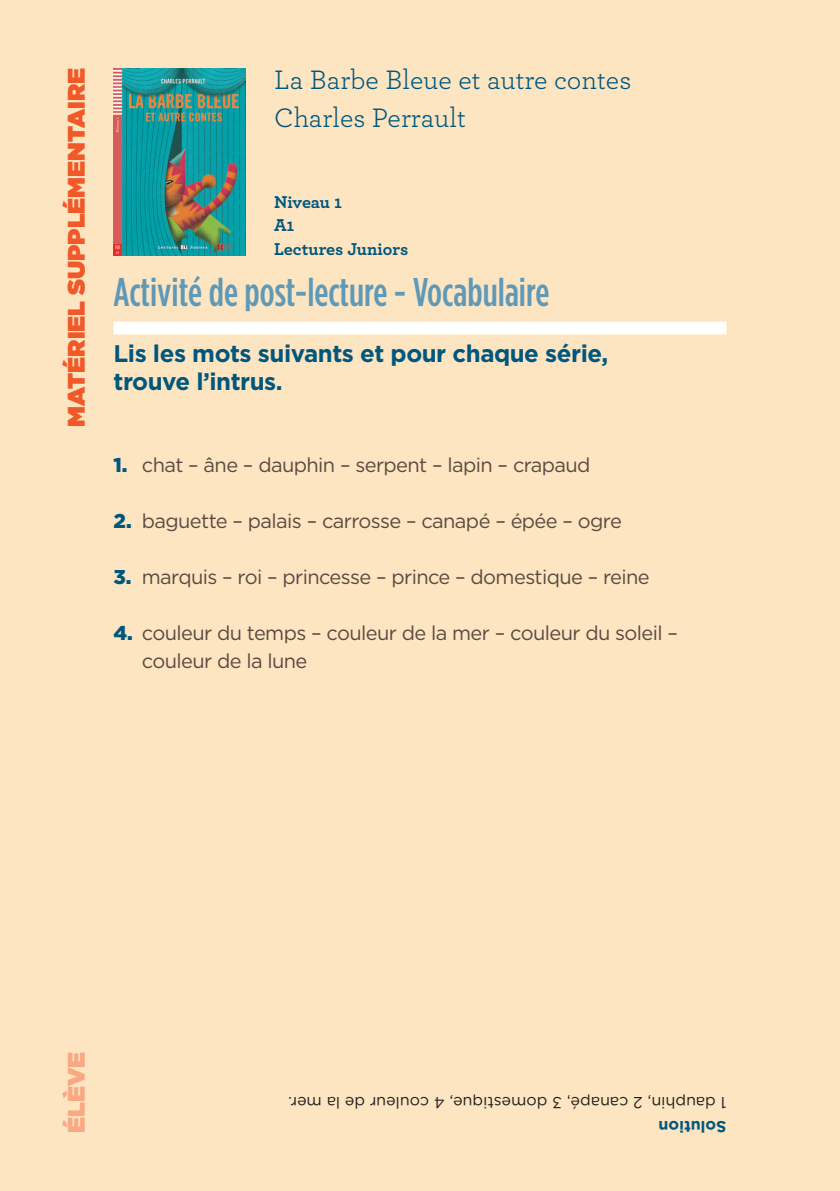
<style>
.page{position:relative;width:840px;height:1191px;background:#fff}
.page>*{position:absolute;margin:0;border:0;box-sizing:border-box;transform-origin:0 0}
.t1{font:500 condensed 40px "Gotham HTF";color:#5e99b8}
.t2{font:28px/37.6px "Archer";color:#00577e}
.t3{font:700 24px/28px "Gotham HTF";letter-spacing:-.02em;color:#00577e}
.t4{font:900 24px "Gotham HTF";color:#f15929}
.t5{font:900 24px "Gotham HTF";color:#f8a983}
.t6{font:20px/28px "Gotham HTF";letter-spacing:-.03em;color:#594a41}
.t7{font:700 18px/23.6px "Archer";color:#00577e}
.t8{font:16px "Gotham HTF";color:#231f20}
.t9{font:700 16px "Gotham HTF";color:#00577e}
.s1{font-weight:900;color:#00577e}
</style>
<div class="page">
<div style="left:0;top:0;width:839px;height:1191px;background:#fee5c1"></div>
<img style="left:113px;top:68px;width:132px;height:187px">
<div style="left:113px;top:322px;width:613px;height:12px;background:#fff"></div>
<p class="t4" style="left:62px;top:426px;width:360px;rotate:-90deg">MATÉRIEL SUPPLÉMENTAIRE</p>
<h2 class="t2" style="left:274px;top:60px;width:358px">La Barbe Bleue et autre contes<br>Charles Perrault</h2>
<p class="t7" style="left:274px;top:189px;width:136px">Niveau 1<br>A1<br>Lectures Juniors</p>
<h1 class="t1" style="left:113px;top:270px;width:437px">Activité de post-lecture - Vocabulaire</h1>
<p class="t3" style="left:113px;top:339px;width:496px">Lis les mots suivants et pour chaque série, trouve l’intrus.</p>
<p class="t6" style="left:113px;top:450px;width:478px"><span class="s1">1.</span> chat – âne – dauphin – serpent – lapin – crapaud</p>
<p class="t6" style="left:113px;top:506px;width:509px"><span class="s1">2.</span> baguette – palais – carrosse – canapé – épée – ogre</p>
<p class="t6" style="left:113px;top:562px;width:537px"><span class="s1">3.</span> marquis – roi – princesse – prince – domestique – reine</p>
<p class="t6" style="left:142px;top:618px;width:537px;text-indent:-28px"><span class="s1">4.</span> couleur du temps – couleur de la mer – couleur du soleil – couleur de la lune</p>
<p class="t5" style="left:62px;top:1132px;width:83px;rotate:-90deg">ÉLÈVE</p>
<p class="t8" style="left:726px;top:1111px;width:439px;rotate:-180deg">1 dauphin, 2 canapé, 3 domestique, 4 couleur de la mer.</p>
<p class="t9" style="left:726px;top:1135px;width:69px;rotate:-180deg">Solution</p>
</div>
